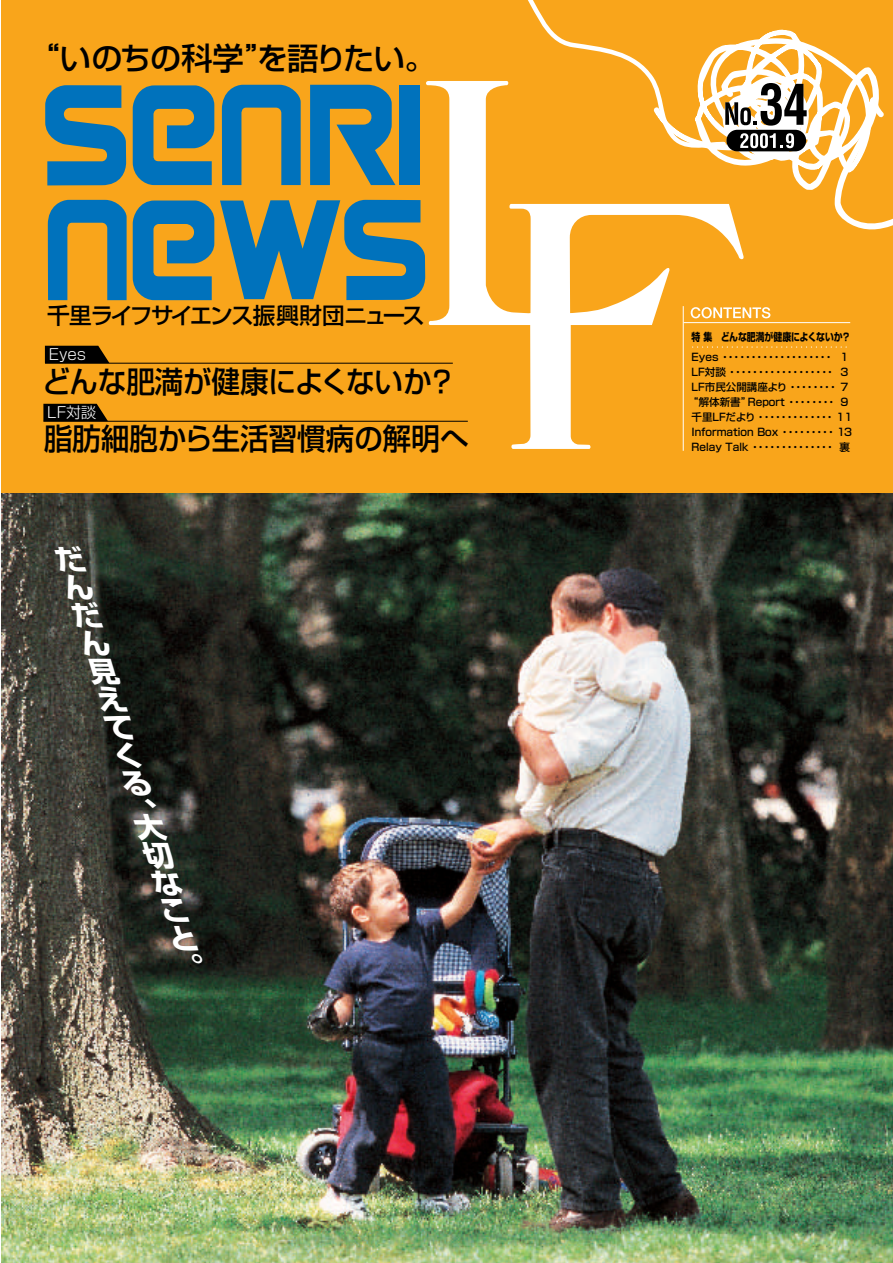
<style>
.page{position:relative;width:893px;height:1263px;background:#fff}
.page>*{position:absolute;margin:0;border:0;box-sizing:border-box;transform-origin:0 0}
.t1{font:500 31.2px "Shin Go";letter-spacing:-.02em;color:#000}
.t2{font:500 30px/56.8px "Shin Go";color:#000;scale:.95 1}
.t3{font:italic 700 28.2px "Shin Go";color:#fff;scale:1.06 1}
.t4{font:500 22.65px "Shin Go";letter-spacing:-.085em;color:#000}
.t5{font:300 15px "Shin Go";color:#fff}
.t6{font:700 10.8px "Shin Go";color:#000;scale:.82 1}
.t7{font:500 10.5px/15px "Shin Go";color:#000;text-align:center}
</style>
<div class="page">
<img style="left:1px;top:493px;width:718px;height:770px">
<div style="left:1px;top:0;width:892px;height:493px;background:#f9a51b"></div>
<svg style="left:45px;top:85px;width:81px;height:100px"></svg>
<svg style="left:133px;top:85px;width:81px;height:100px"></svg>
<svg style="left:133px;top:200px;width:81px;height:100px"></svg>
<svg style="left:222px;top:85px;width:79px;height:100px"></svg>
<svg style="left:48px;top:200px;width:79px;height:100px"></svg>
<div style="left:399px;top:85px;width:21px;height:100px;background:#0072bc"></div>
<svg style="left:310px;top:85px;width:85px;height:100px"></svg>
<svg style="left:220px;top:200px;width:205px;height:100px"></svg>
<svg style="left:425px;top:81px;width:294px;height:368px"></svg>
<svg style="left:45px;top:346px;width:64px;height:17px"></svg>
<hr style="left:45px;top:363px;width:408px;height:1px;background:#000">
<svg style="left:43px;top:404px;width:65px;height:17px"></svg>
<hr style="left:43px;top:421px;width:425px;height:1px;background:#000">
<svg style="left:691px;top:307px;width:28px;height:11px"></svg>
<hr style="left:684px;top:322px;width:166px;height:1px;background:#fff">
<hr style="left:683px;top:306px;width:1px;height:145px;background:#fff">
<svg style="left:693px;top:346px;width:26px;height:2px"></svg>
<svg style="left:650px;top:43px;width:188px;height:160px"></svg>
<img style="left:719px;top:60px;width:174px;height:1203px">
<svg style="left:513px;top:0;width:294px;height:151px"></svg>
<h1 class="t1" style="left:29px;top:38px;width:409px">“いのちの科学”を語りたい。</h1>
<h3 class="t4" style="left:47px;top:300px;width:379px">千里ライフサイエンス振興財団ニュース</h3>
<h3 class="t5" style="left:49px;top:345px;width:39px">Eyes</h3>
<h2 class="t2" style="left:43px;top:352px;width:450px">どんな肥満が健康によくないか？脂肪細胞から生活習慣病の解明へ</h2>
<h3 class="t5" style="left:47px;top:403px;width:50px">LF対談</h3>
<h3 class="t3" style="left:58px;top:541px;width:40px">だ</h3>
<h3 class="t3" style="left:66px;top:569px;width:40px">ん</h3>
<h3 class="t3" style="left:75px;top:596px;width:40px">だ</h3>
<h3 class="t3" style="left:83px;top:624px;width:40px">ん</h3>
<h3 class="t3" style="left:91px;top:652px;width:40px">見</h3>
<h3 class="t3" style="left:100px;top:680px;width:40px">え</h3>
<h3 class="t3" style="left:108px;top:708px;width:40px">て</h3>
<h3 class="t3" style="left:117px;top:736px;width:40px">く</h3>
<h3 class="t3" style="left:125px;top:764px;width:40px">る</h3>
<h3 class="t3" style="left:133px;top:792px;width:40px">、</h3>
<h3 class="t3" style="left:138px;top:808px;width:40px">大</h3>
<h3 class="t3" style="left:147px;top:836px;width:40px">切</h3>
<h3 class="t3" style="left:155px;top:865px;width:40px">な</h3>
<h3 class="t3" style="left:163px;top:892px;width:40px">こ</h3>
<h3 class="t3" style="left:171px;top:919px;width:40px">と</h3>
<h3 class="t3" style="left:180px;top:948px;width:40px">。</h3>
<p class="t6" style="left:692px;top:330px;width:196px">特集 どんな肥満が健康によくないか？</p>
<p class="t7" style="left:688px;top:349px;width:166px">Eyes ・・・・・・・・・・・・・・・・・・・ 1<br>LF対談・・・・・・・・・・・・・・・・・・ 3<br>LF市民公開講座より・・・・・・・・ 7 “解体新書”Report・・・・・・・・ 9千里LFだより・・・・・・・・・・・・・ 1 1<br>Information Box・・・・・・・・・13<br>Relay Talk ・・・・・・・・・・・・・・裏</p>
</div>
